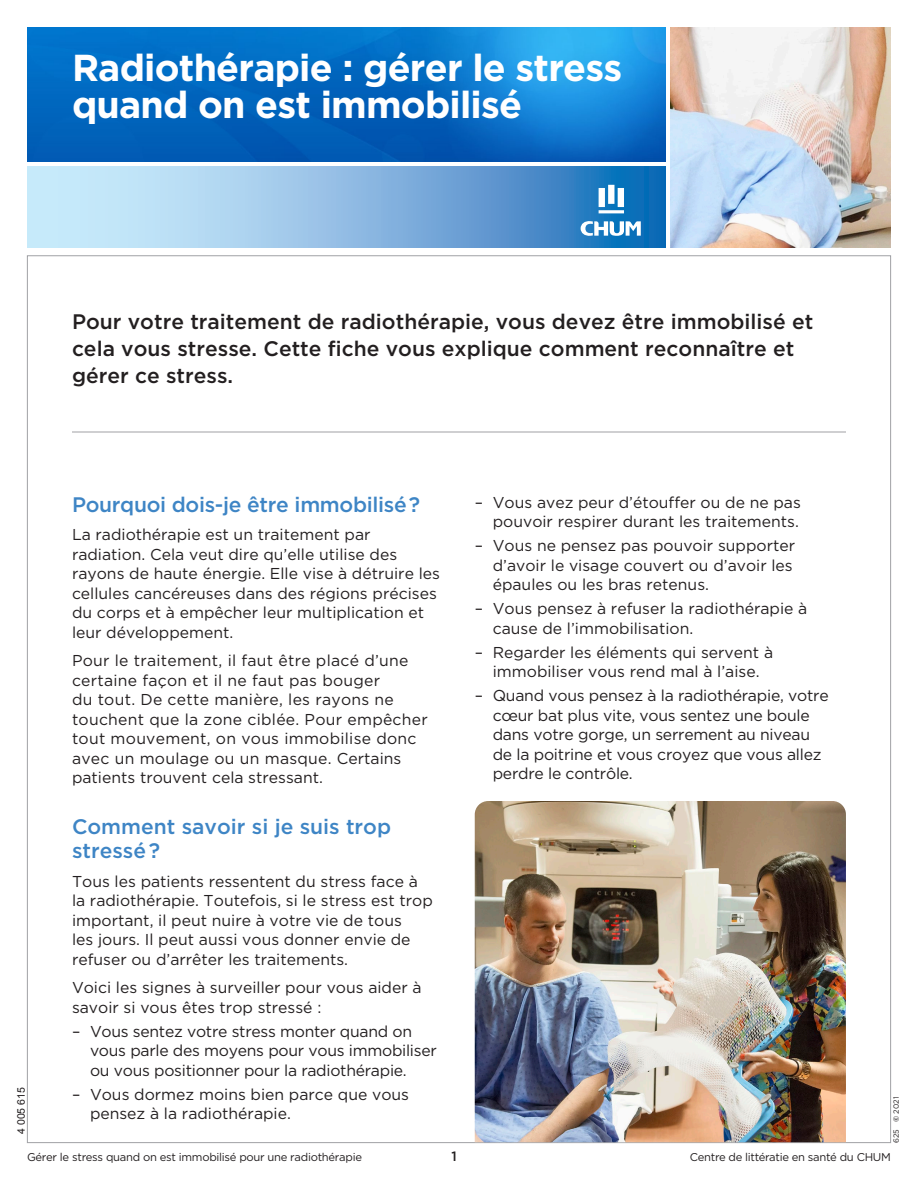
<style>
.page{position:relative;width:918px;height:1188px;background:#fff}
.page>*{position:absolute;margin:0;border:0;box-sizing:border-box;transform-origin:0 0}
.t1{font:700 37.5px/37.5px "Gotham";letter-spacing:-.02em;color:#fff}
.t2{font:500 21px/27px "Gotham";color:#231f20}
.t3{font:500 21px/24px "Gotham";color:#3e85c5}
.t4{font:15.75px/19.5px "Gotham";color:#231f20}
.t5{font:500 13.5px "Gotham";color:#231f20}
.t6{font:11.25px "Gotham";letter-spacing:-.025em;color:#231f20}
.t7{font:10.5px "Arial";color:#231f20}
.t8{font:7.5px "Gotham";color:#231f20}
.s1{font-weight:700}
</style>
<div class="page">
<hr style="left:72px;top:432px;width:774px;height:1px;background:#a0a1a5">
<img style="left:27px;top:27px;width:639px;height:135px">
<img style="left:670px;top:27px;width:221px;height:221px">
<svg style="left:27px;top:166px;width:639px;height:82px;background:#85b7e0"></svg>
<svg style="left:599px;top:185px;width:25px;height:28px"></svg>
<svg style="left:581px;top:221px;width:60px;height:15px"></svg>
<img style="left:475px;top:801px;width:371px;height:341px">
<h1 class="t1" style="left:72px;top:49px;width:552px">Radiothérapie : gérer le stress quand on est immobilisé</h1>
<p class="t7" style="left:14px;top:1134px;width:48px;rotate:-90deg">4 005 615</p>
<h2 class="t2" style="left:72px;top:308px;width:743px">Pour votre traitement de radiothérapie, vous devez être immobilisé et cela vous stresse. Cette fiche vous explique comment reconnaître et gérer ce stress.</h2>
<h2 class="t3" style="left:72px;top:492px;width:350px">Pourquoi dois-je être immobilisé?</h2>
<p class="t4" style="left:72px;top:525px;width:370px">La radiothérapie est un traitement par radiation. Cela veut dire qu’elle utilise des rayons de haute énergie. Elle vise à détruire les cellules cancéreuses dans des régions précises du corps et à empêcher leur multiplication et leur développement.</p>
<p class="t4" style="left:72px;top:651px;width:357px">Pour le traitement, il faut être placé d’une certaine façon et il ne faut pas bouger<br>du tout. De cette manière, les rayons ne touchent que la zone ciblée. Pour empêcher tout mouvement, on vous immobilise donc avec un moulage ou un masque. Certains patients trouvent cela stressant.</p>
<h2 class="t3" style="left:72px;top:815px;width:321px">Comment savoir si je suis trop stressé?</h2>
<p class="t4" style="left:72px;top:871px;width:362px">Tous les patients ressentent du stress face à la radiothérapie. Toutefois, si le stress est trop important, il peut nuire à votre vie de tous<br>les jours. Il peut aussi vous donner envie de refuser ou d’arrêter les traitements.</p>
<p class="t4" style="left:72px;top:978px;width:351px">Voici les signes à surveiller pour vous aider à savoir si vous êtes trop stressé :</p>
<p class="t4" style="left:90px;top:1021px;width:348px;text-indent:-18px">– Vous sentez votre stress monter quand on vous parle des moyens pour vous immobiliser ou vous positionner pour la radiothérapie.</p>
<p class="t4" style="left:90px;top:1084px;width:321px;text-indent:-18px">– Vous dormez moins bien parce que vous pensez à la radiothérapie.</p>
<p class="t4" style="left:475px;top:492px;width:328px;text-align:right">– Vous avez peur d’étouffer ou de ne pas pouvoir respirer durant les traitements.</p>
<p class="t4" style="left:493px;top:536px;width:304px;text-indent:-18px">– Vous ne pensez pas pouvoir supporter d’avoir le visage couvert ou d’avoir les épaules ou les bras retenus.</p>
<p class="t4" style="left:493px;top:599px;width:316px;text-indent:-18px">– Vous pensez à refuser la radiothérapie à cause de l’immobilisation.</p>
<p class="t4" style="left:475px;top:642px;width:300px;text-align:center">– Regarder les éléments qui servent à immobiliser vous rend mal à l’aise.</p>
<p class="t4" style="left:493px;top:686px;width:337px;text-indent:-18px">– Quand vous pensez à la radiothérapie, votre cœur bat plus vite, vous sentez une boule dans votre gorge, un serrement au niveau de la poitrine et vous croyez que vous allez perdre le contrôle.</p>
<p class="t8" style="left:892px;top:1143px;width:48px;rotate:-90deg">625 <span class="s1">©</span> 2021</p>
<p class="t6" style="left:27px;top:1150px;width:337px">Gérer le stress quand on est immobilisé pour une radiothérapie</p>
<p class="t5" style="left:451px;top:1148px;width:7px">1</p>
<p class="t6" style="left:690px;top:1150px;width:203px">Centre de littératie en santé du CHUM</p>
</div>
